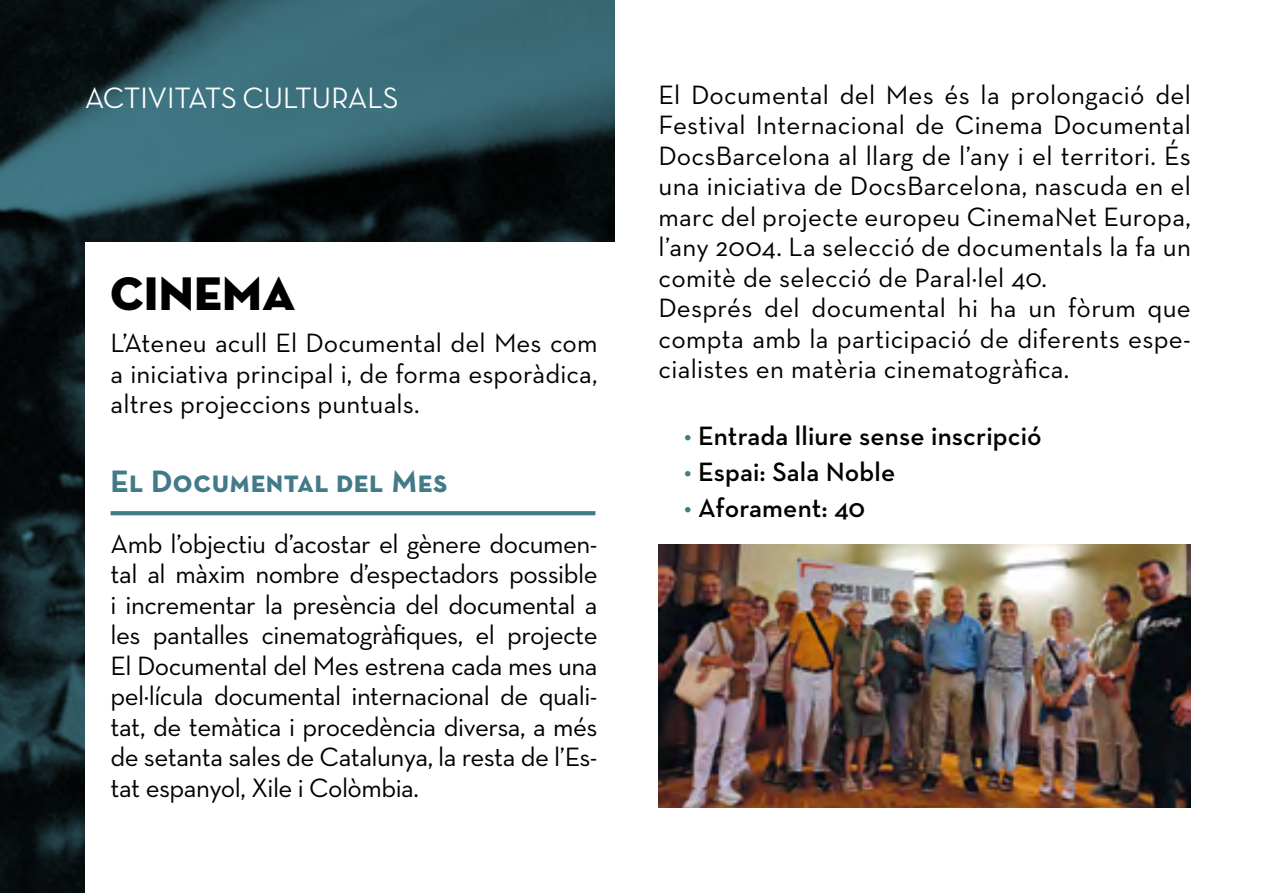
<style>
.page{position:relative;width:1276px;height:893px;background:#fff}
.page>*{position:absolute;margin:0;border:0;box-sizing:border-box;transform-origin:0 0}
.t1{font:48px "Neutra Disp Titling";letter-spacing:.005em;color:#000}
.t2{font:31.5px "Neutra Text Bold SC Alt";letter-spacing:.005em;color:#427a88}
.t3{font:30px "Neutra Disp Medium Alt";color:#fff}
.t4{font:27px/30.6px "Neutra Text";letter-spacing:.01em;color:#000;text-align:justify}
.t5{font:600 27px "Neutra Text";letter-spacing:.005em;color:#000}
.s1{color:#427a88}
</style>
<div class="page">
<img style="left:0;top:0;width:614px;height:893px">
<div style="left:85px;top:242px;width:542px;height:651px;background:#fff"></div>
<img style="left:658px;top:544px;width:533px;height:264px">
<svg style="left:111px;top:511px;width:484px;height:4px;fill:#427a88"></svg>
<p class="t3" style="left:85px;top:82px;width:315px">ACTIVITATS CULTURALS</p>
<h1 class="t1" style="left:111px;top:263px;width:186px">CINEMA</h1>
<p class="t4" style="left:111px;top:327px;width:488px">L’Ateneu acull El Documental del Mes com a iniciativa principal i, de forma esporàdica, altres projeccions puntuals.</p>
<p class="t2" style="left:111px;top:462px;width:339px">El Documental del Mes</p>
<p class="t4" style="left:111px;top:528px;width:488px">Amb l’objectiu d’acostar el gènere documen&shy;tal al màxim nombre d’espectadors possible i incrementar la presència del documental a les pantalles cinematogràfiques, el projecte El Documental del Mes estrena cada mes una pel·lícula documental internacional de quali&shy;tat, de temàtica i procedència diversa, a més de setanta sales de Catalunya, la resta de l’Es&shy;tat espanyol, Xile i Colòmbia.</p>
<p class="t4" style="left:658px;top:79px;width:534px;text-align:left">El Documental del Mes és la prolongació del Festival Internacional de Cinema Documental DocsBarcelona al llarg de l’any i el territori. És una iniciativa de DocsBarcelona, nascuda en el marc del projecte europeu CinemaNet Europa, l’any 2004. La selecció de documentals la fa un comitè de selecció de Paral·lel 40.<br>Després del documental hi ha un fòrum que compta amb la participació de diferents espe&shy;cialistes en matèria cinematogràfica.</p>
<p class="t5" style="left:684px;top:419px;width:359px"><span class="s1">•</span> Entrada lliure sense inscripció</p>
<p class="t5" style="left:684px;top:455px;width:213px"><span class="s1">•</span> Espai: Sala Noble</p>
<p class="t5" style="left:684px;top:491px;width:183px"><span class="s1">•</span> Aforament: 40</p>
</div>
